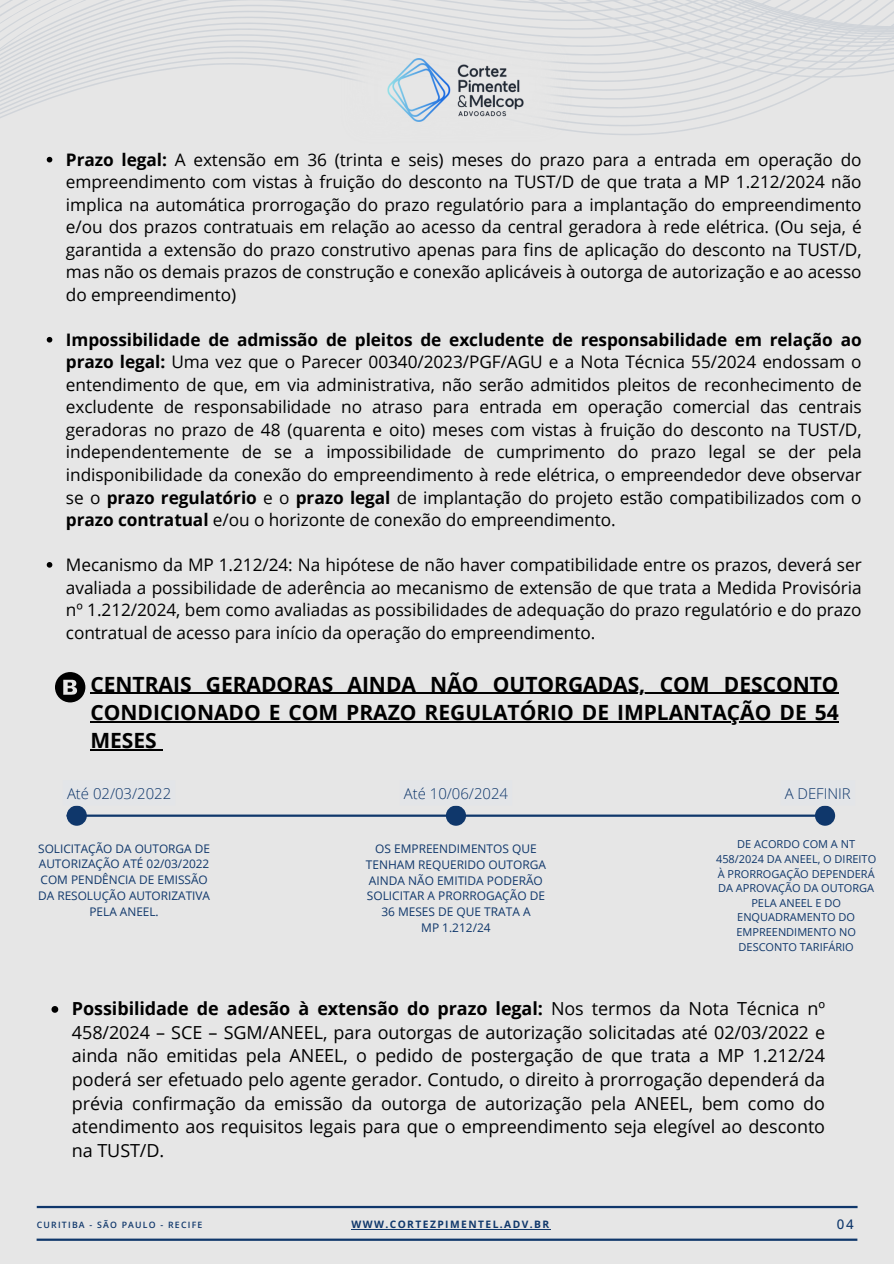
<style>
.page{position:relative;width:894px;height:1264px;background:#fff}
.page>*{position:absolute;margin:0;border:0;box-sizing:border-box;transform-origin:0 0}
.t1{font:700 21px/28.2px "Open Sans";color:#000}
.t2{font:18px/23.7px "Open Sans";letter-spacing:-.005em;color:#000;text-align:justify}
.t3{font:17.25px/22.5px "Open Sans";letter-spacing:-.005em;color:#000;text-align:justify}
.t4{font:300 14.85px "Open Sans";color:#0f376b}
.t5{font:500 13.2px "Open Sans";color:#0f376b}
.t6{font:11.85px/15.9px "Open Sans";color:#0f376b;text-align:center}
.t7{font:10.95px/14.7px "Open Sans";color:#0f376b;text-align:center}
.t8{font:700 10.2px "Open Sans";letter-spacing:.14em;color:#0f376b}
.t9{font:600 8.7px "Open Sans";letter-spacing:.14em;color:#0f376b}
.s1{font-weight:700}
</style>
<div class="page">
<div style="left:0;top:0;width:893px;height:1263px;background:#e6e6e6"></div>
<hr style="left:37px;top:1205px;width:820px;height:3px;background:#0f376b">
<hr style="left:37px;top:1238px;width:820px;height:2px;background:#0f376b">
<svg style="left:0;top:103px;width:779px;height:9px"></svg>
<svg style="left:0;top:94px;width:800px;height:9px"></svg>
<svg style="left:0;top:85px;width:818px;height:9px"></svg>
<svg style="left:0;top:76px;width:856px;height:9px"></svg>
<svg style="left:0;top:0;width:893px;height:76px"></svg>
<img style="left:333px;top:29px;width:245px;height:103px">
<img style="left:387px;top:58px;width:136px;height:63px">
<hr style="left:351px;top:1228px;width:199px;height:1px;background:#0f376b">
<svg style="left:47px;top:157px;width:5px;height:5px"></svg>
<svg style="left:47px;top:337px;width:5px;height:5px"></svg>
<svg style="left:47px;top:562px;width:5px;height:5px"></svg>
<svg style="left:55px;top:672px;width:30px;height:30px"></svg>
<hr style="left:75px;top:814px;width:743px;height:2px;background:#0f376b">
<div style="left:67px;top:805px;width:20px;height:20px;background:#0f376b;border-radius:50%"></div>
<div style="left:446px;top:805px;width:20px;height:20px;background:#0f376b;border-radius:50%"></div>
<div style="left:814px;top:805px;width:20px;height:20px;background:#0f376b;border-radius:50%"></div>
<hr style="left:90px;top:693px;width:748px;height:1px;background:#000">
<hr style="left:90px;top:721px;width:748px;height:1px;background:#000">
<hr style="left:90px;top:749px;width:67px;height:1px;background:#000">
<svg style="left:51px;top:1006px;width:7px;height:6px"></svg>
<p class="t3" style="left:66px;top:148px;width:797px"><span class="s1">Prazo legal:</span> A extensão em 36 (trinta e seis) meses do prazo para a entrada em operação do empreendimento com vistas à fruição do desconto na TUST/D de que trata a MP 1.212/2024 não implica na automática prorrogação do prazo regulatório para a implantação do empreendimento e/ou dos prazos contratuais em relação ao acesso da central geradora à rede elétrica. (Ou seja, é garantida a extensão do prazo construtivo apenas para fins de aplicação do desconto na TUST/D, mas não os demais prazos de construção e conexão aplicáveis à outorga de autorização e ao acesso do empreendimento)</p>
<p class="t3" style="left:66px;top:328px;width:797px"><span class="s1">Impossibilidade de admissão de pleitos de excludente de responsabilidade em relação ao prazo legal:</span> Uma vez que o Parecer 00340/2023/PGF/AGU e a Nota Técnica 55/2024 endossam o entendimento de que, em via administrativa, não serão admitidos pleitos de reconhecimento de excludente de responsabilidade no atraso para entrada em operação comercial das centrais geradoras no prazo de 48 (quarenta e oito) meses com vistas à fruição do desconto na TUST/D, independentemente de se a impossibilidade de cumprimento do prazo legal se der pela indisponibilidade da conexão do empreendimento à rede elétrica, o empreendedor deve observar se o <span class="s1">prazo regulatório</span> e o <span class="s1">prazo legal</span> de implantação do projeto estão compatibilizados com o <span class="s1">prazo contratual</span> e/ou o horizonte de conexão do empreendimento.</p>
<h1 class="t3" style="left:66px;top:553px;width:797px">Mecanismo da MP 1.212/24: Na hipótese de não haver compatibilidade entre os prazos, deverá ser avaliada a possibilidade de aderência ao mecanismo de extensão de que trata a Medida Provisória nº 1.212/2024, bem como avaliadas as possibilidades de adequação do prazo regulatório e do prazo contratual de acesso para início da operação do empreendimento.</h1>
<h4 class="t1" style="left:90px;top:669px;width:749px">CENTRAIS GERADORAS AINDA NÃO OUTORGADAS, COM DESCONTO</h4>
<h4 class="t1" style="left:90px;top:697px;width:749px">CONDICIONADO E COM PRAZO REGULATÓRIO DE IMPLANTAÇÃO DE 54<br>MESES</h4>
<h5 class="t4" style="left:67px;top:782px;width:106px">Até 02/03/2022</h5>
<p class="t4" style="left:404px;top:783px;width:106px">Até 10/06/2024</p>
<h6 class="t4" style="left:784px;top:783px;width:68px">A DEFINIR</h6>
<h3 class="t6" style="left:38px;top:840px;width:173px">SOLICITAÇÃO DA OUTORGA DE<br>AUTORIZAÇÃO ATÉ 02/03/2022<br>COM PENDÊNCIA DE EMISSÃO<br>DA RESOLUÇÃO AUTORIZATIVA<br>PELA ANEEL.</h3>
<h5 class="t6" style="left:366px;top:840px;width:181px">OS EMPREENDIMENTOS QUE<br>TENHAM REQUERIDO OUTORGA<br>AINDA NÃO EMITIDA PODERÃO<br>SOLICITAR A PRORROGAÇÃO DE<br>36 MESES DE QUE TRATA A<br>MP 1.212/24</h5>
<h5 class="t7" style="left:715px;top:836px;width:162px">DE ACORDO COM A NT<br>458/2024 DA ANEEL, O DIREITO<br>À PRORROGAÇÃO DEPENDERÁ<br>DA APROVAÇÃO DA OUTORGA<br>PELA ANEEL E DO<br>ENQUADRAMENTO DO<br>EMPREENDIMENTO NO<br>DESCONTO TARIFÁRIO</h5>
<p class="t2" style="left:72px;top:996px;width:754px"><span class="s1">Possibilidade de adesão à extensão do prazo legal:</span> Nos termos da Nota Técnica nº 458/2024 – SCE – SGM/ANEEL, para outorgas de autorização solicitadas até 02/03/2022 e ainda não emitidas pela ANEEL, o pedido de postergação de que trata a MP 1.212/24 poderá ser efetuado pelo agente gerador. Contudo, o direito à prorrogação dependerá da prévia confirmação da emissão da outorga de autorização pela ANEEL, bem como do atendimento aos requisitos legais para que o empreendimento seja elegível ao desconto na TUST/D.</p>
<p class="t9" style="left:37px;top:1218px;width:167px">CURITIBA - SÃO PAULO - RECIFE</p>
<p class="t8" style="left:351px;top:1217px;width:199px">WWW.CORTEZPIMENTEL.ADV.BR</p>
<p class="t5" style="left:836px;top:1214px;width:18px">04</p>
</div>
